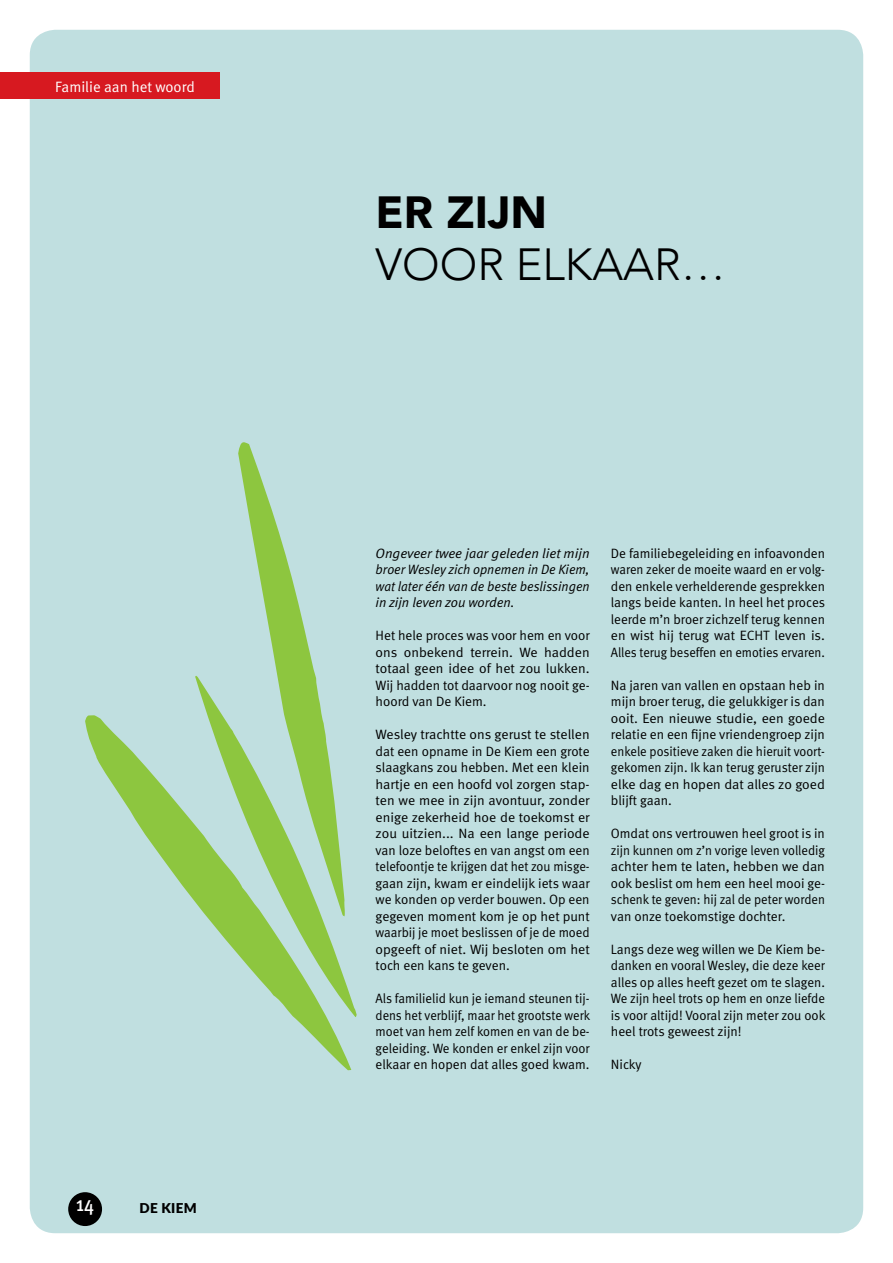
<style>
.page{position:relative;width:893px;height:1263px;background:#fff}
.page>*{position:absolute;margin:0;border:0;box-sizing:border-box;transform-origin:0 0}
.t1{font:300 45px "Avenir";color:#000}
.t2{font:900 45px "Avenir";color:#000}
.t3{font:500 21px "Meta Cond";color:#fff}
.t4{font:15px "Meta Normal";color:#fff}
.t5{font:13.5px/16.5px "Meta Normal";color:#000;text-align:justify}
.t6{font:13.5px/16.5px "Meta Normal";color:#000;text-align:justify;scale:1.04 1}
.t7{font:13.5px/16.5px "Meta Normal";color:#000;text-align:justify;scale:.95 1}
.t8{font:italic 13.5px/16.5px "Meta Normal";color:#000;text-align:justify}
.t9{font:900 13.5px "Lato";letter-spacing:.02em;color:#000}
</style>
<div class="page">
<div style="left:30px;top:30px;width:833px;height:1203px;background:#c0dfe0;border-radius:26px"></div>
<div style="left:0;top:73px;width:219px;height:26px;background:#d71920"></div>
<svg style="left:238px;top:442px;width:78px;height:234px"></svg>
<svg style="left:195px;top:676px;width:162px;height:341px"></svg>
<svg style="left:85px;top:715px;width:266px;height:355px"></svg>
<div style="left:68px;top:1192px;width:34px;height:34px;background:#000;border-radius:50%"></div>
<p class="t4" style="left:55px;top:78px;width:141px">Familie aan het woord</p>
<h2 class="t3" style="left:76px;top:1192px;width:20px">14</h2>
<p class="t9" style="left:140px;top:1198px;width:59px">DE KIEM</p>
<h1 class="t2" style="left:376px;top:174px;width:173px">ER ZIJN</h1>
<h1 class="t1" style="left:376px;top:237px;width:352px">VOOR ELKAAR…</h1>
<p class="t8" style="left:376px;top:545px;width:216px">Ongeveer twee jaar geleden liet mijn broer Wesley zich opnemen in De Kiem, wat later één van de beste beslissingen in zijn leven zou worden.</p>
<p class="t5" style="left:376px;top:627px;width:216px">Het hele proces was voor hem en voor ons onbekend terrein. We hadden totaal geen idee of het zou lukken.<br>Wij hadden tot daarvoor nog nooit ge&shy;hoord van De Kiem.</p>
<p class="t6" style="left:376px;top:726px;width:207px">Wesley trachtte ons gerust te stellen dat een opname in De Kiem een grote slaagkans zou hebben. Met een klein hartje en een hoofd vol zorgen stap&shy;ten we mee in zijn avontuur, zonder enige zekerheid hoe de toekomst er zou uitzien... Na een lange periode van loze beloftes en van angst om een telefoontje te krijgen dat het zou misge&shy;gaan zijn, kwam er eindelijk iets waar we konden op verder bouwen. Op een gegeven moment kom je op het punt waarbij je moet beslissen of je de moed opgeeft of niet. Wij besloten om het toch een kans te geven.</p>
<p class="t7" style="left:376px;top:990px;width:227px">Als familielid kun je iemand steunen tij&shy;dens het verblijf, maar het grootste werk moet van hem zelf komen en van de be&shy;geleiding. We konden er enkel zijn voor elkaar en hopen dat alles goed kwam.</p>
<p class="t5" style="left:611px;top:545px;width:216px">De familiebegeleiding en infoavonden waren zeker de moeite waard en er volg&shy;den enkele verhelderende gesprekken langs beide kanten. In heel het proces leerde m’n broer zichzelf terug kennen en wist hij terug wat ECHT leven is.<br>Alles terug beseffen en emoties ervaren.</p>
<p class="t5" style="left:611px;top:677px;width:216px">Na jaren van vallen en opstaan heb in mijn broer terug, die gelukkiger is dan ooit. Een nieuwe studie, een goede relatie en een fijne vriendengroep zijn enkele positieve zaken die hieruit voort&shy;gekomen zijn. Ik kan terug geruster zijn elke dag en hopen dat alles zo goed blijft gaan.</p>
<p class="t5" style="left:611px;top:825px;width:216px">Omdat ons vertrouwen heel groot is in zijn kunnen om z’n vorige leven volledig achter hem te laten, hebben we dan ook beslist om hem een heel mooi ge&shy;schenk te geven: hij zal de peter worden van onze toekomstige dochter.</p>
<p class="t5" style="left:611px;top:941px;width:216px">Langs deze weg willen we De Kiem be&shy;danken en vooral Wesley, die deze keer alles op alles heeft gezet om te slagen.<br>We zijn heel trots op hem en onze liefde is voor altijd! Vooral zijn meter zou ook heel trots geweest zijn!</p>
<p class="t5" style="left:611px;top:1056px;width:32px">Nicky</p>
</div>
